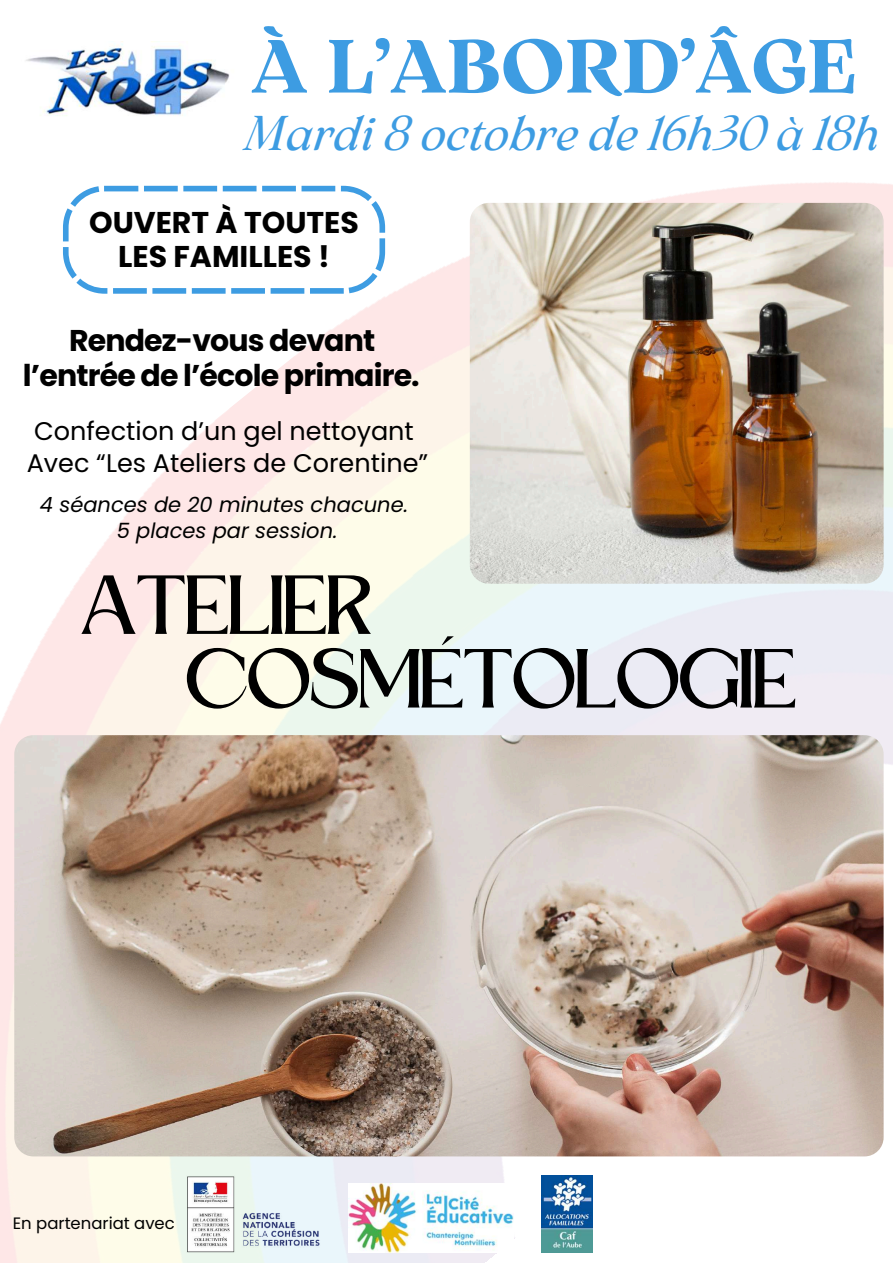
<style>
.page{position:relative;width:893px;height:1263px;background:#fff}
.page>*{position:absolute;margin:0;border:0;box-sizing:border-box;transform-origin:0 0}
.t1{font:78px/73.7px "Kingred Serif";letter-spacing:-.06em;color:#000}
.t2{font:700 75px "Arsenica Antiqua";color:#3d9ce2}
.t3{font:italic 48.75px "Arsenica Antiqua";color:#3d9ce2}
.t4{font:700 30px/35.4px "Poppins";letter-spacing:-.03em;color:#000;text-align:center}
.t5{font:700 30px/33.8px "Poppins";color:#000;text-align:center}
.t6{font:25.5px/31.5px "Poppins";color:#000}
.t7{font:italic 21px/25.9px "Poppins";color:#000;text-align:center}
.t8{font:16.5px "Poppins";color:#000}
</style>
<div class="page">
<img style="left:0;top:41px;width:893px;height:1222px">
<img style="left:14px;top:735px;width:869px;height:421px;border-radius:19px">
<img style="left:541px;top:1175px;width:52px;height:77px">
<img style="left:187px;top:1175px;width:133px;height:77px">
<img style="left:348px;top:1183px;width:165px;height:69px">
<img style="left:13px;top:42px;width:231px;height:76px">
<svg style="left:63px;top:186px;width:322px;height:108px"></svg>
<img style="left:470px;top:203px;width:413px;height:381px">
<h2 class="t2" style="left:251px;top:38px;width:607px">À L’ABORD’ÂGE</h2>
<h3 class="t3" style="left:244px;top:115px;width:637px">Mardi 8 octobre de 16h30 à 18h</h3>
<p class="t5" style="left:89px;top:206px;width:271px">OUVERT À TOUTES<br>LES FAMILLES !</p>
<p class="t4" style="left:23px;top:322px;width:398px">Rendez-vous devant l’entrée de l’école primaire.</p>
<p class="t6" style="left:27px;top:416px;width:403px">Confection d’un gel nettoyant<br>Avec “Les Ateliers de Corentine”</p>
<p class="t7" style="left:40px;top:492px;width:370px">4 séances de 20 minutes chacune.<br>5 places par session.</p>
<h1 class="t1" style="left:187px;top:577px;width:616px;text-indent:-105px">ATELIER<br>COSMÉTOLOGIE</h1>
<p class="t8" style="left:13px;top:1211px;width:163px">En partenariat avec</p>
</div>
